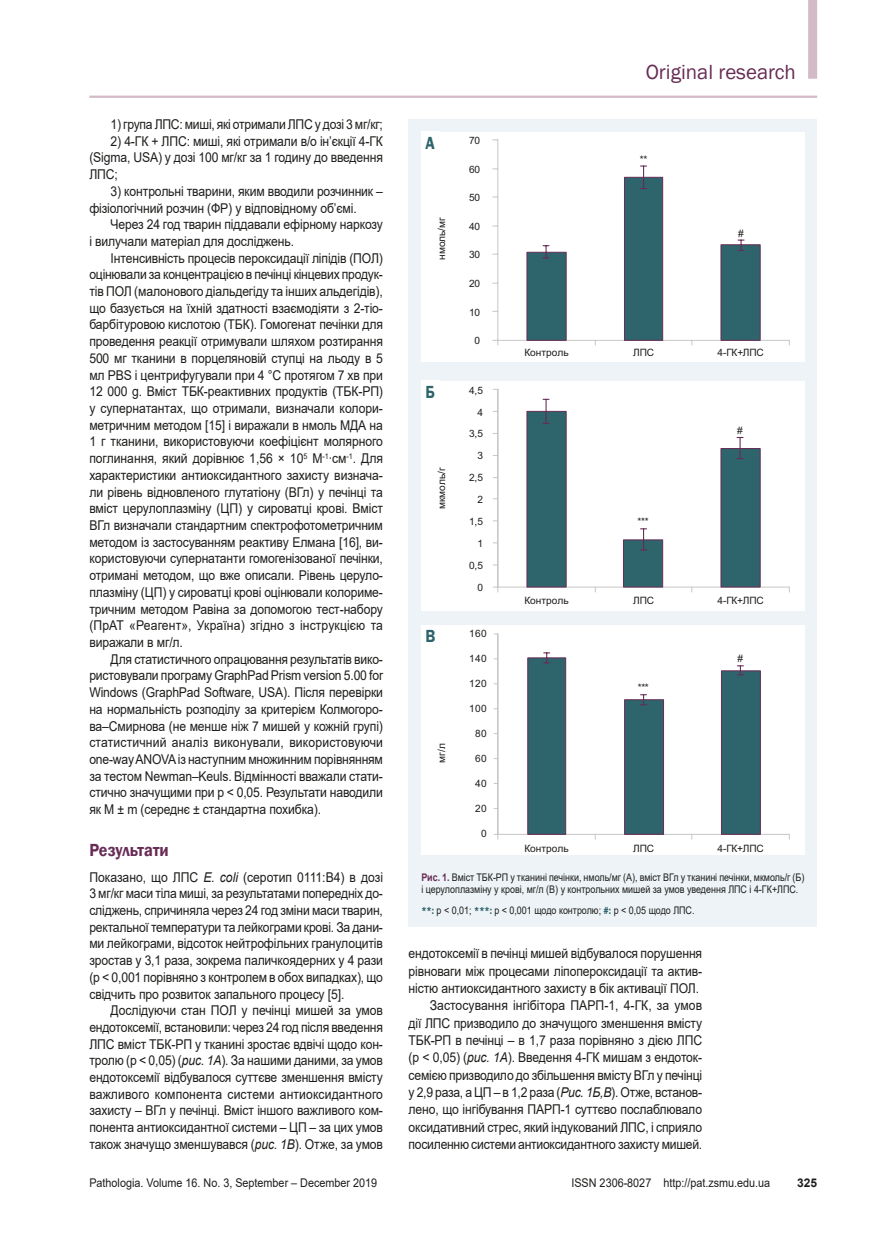
<style>
.page{position:relative;width:881px;height:1234px;background:#fff}
.page>*{position:absolute;margin:0;border:0;box-sizing:border-box;transform-origin:0 0}
.t1{font:21px "Franklin Gothic";color:#672c55}
.nazva{font:600 18px "Franklin Gothic";color:#672c55;scale:.9 1}
.резюме_назв{font:600 18px "Franklin Gothic";color:#2e646b;scale:.85 1}
.tecst_1{font:13.5px/16.6px "Arial";letter-spacing:-.01em;color:#1d1d1b;text-align:justify;scale:.9 1}
.t2{font:12px "Arial";color:#1d1d1b;scale:.9 1}
.t3{font:700 12px "Arial";color:#1d1d1b}
.примечание{font:10.5px/12.6px "Arial";color:#1d1d1b;scale:.85 1}
.t4{font:10.2px "Arial";letter-spacing:-.005em;color:#1d1d1b}
.s1{font-style:italic}
.s2{font-weight:700;color:#672c55}
.s3{font-family:"Franklin Gothic";font-weight:600;color:#2e646b}
</style>
<div class="page">
<hr style="left:89px;top:96px;width:727px;height:2px;background:#d2bac6">
<div style="left:408px;top:119px;width:408px;height:807px;background:#edf3f6"></div>
<div style="left:421px;top:132px;width:383px;height:229px;background:#fff"></div>
<hr style="left:497px;top:140px;width:1px;height:200px;background:#c7c7c6">
<hr style="left:497px;top:340px;width:292px;height:1px;background:#c7c7c6">
<div style="left:526px;top:252px;width:40px;height:88px;background:#2e646b;border:1px solid #672c55"></div>
<div style="left:624px;top:177px;width:38px;height:163px;background:#2e646b;border:1px solid #672c55"></div>
<div style="left:720px;top:244px;width:40px;height:96px;background:#2e646b;border:1px solid #672c55"></div>
<svg style="left:543px;top:245px;width:6px;height:13px"></svg>
<svg style="left:640px;top:165px;width:6px;height:24px"></svg>
<svg style="left:737px;top:239px;width:6px;height:12px"></svg>
<div style="left:421px;top:381px;width:383px;height:229px;background:#fff"></div>
<hr style="left:497px;top:389px;width:1px;height:198px;background:#c7c7c6">
<hr style="left:497px;top:586px;width:292px;height:1px;background:#c7c7c6">
<svg style="left:493px;top:586px;width:5px;height:6px"></svg>
<svg style="left:526px;top:398px;width:234px;height:194px"></svg>
<div style="left:421px;top:625px;width:383px;height:230px;background:#fff"></div>
<hr style="left:497px;top:833px;width:292px;height:1px;background:#c7c7c6">
<hr style="left:497px;top:633px;width:1px;height:201px;background:#c7c7c6">
<svg style="left:527px;top:652px;width:233px;height:187px"></svg>
<div style="left:807px;top:0;width:9px;height:79px;background:#d2bac6"></div>
<p class="tecst_1" style="left:111px;top:116px;width:304px">1) група ЛПС: миші, які отримали ЛПС у дозі 3 мг/кг;</p>
<p class="tecst_1" style="left:89px;top:132px;width:327px;text-indent:21px">2) 4-ГК + ЛПС: миші, які отримали в/о ін’єкції 4-ГК (Sigma, USA) у дозі 100 мг/кг за 1 годину до введення ЛПС;</p>
<p class="tecst_1" style="left:89px;top:183px;width:327px;text-indent:21px">3) контрольні тварини, яким вводили розчинник – фізіологічний розчин (ФР) у відповідному об’ємі.</p>
<p class="tecst_1" style="left:89px;top:216px;width:327px;text-indent:21px">Через 24 год тварин піддавали ефірному наркозу і вилучали матеріал для досліджень.</p>
<p class="tecst_1" style="left:89px;top:249px;width:327px;text-indent:21px">Інтенсивність процесів пероксидації ліпідів (ПОЛ) оцінювали за концентрацією в печінці кінцевих продук&shy;тів ПОЛ (малонового діальдегіду та інших альдегідів), що базується на їхній здатності взаємодіяти з 2-тіо&shy;барбітуровою кислотою (ТБК). Гомогенат печінки для проведення реакції отримували шляхом розтирання 500 мг тканини в порцеляновій ступці на льоду в 5 мл PBS і центрифугували при 4 °С протягом 7 хв при 12 000 g. Вміст ТБК-реактивних продуктів (ТБК-РП) у супернатантах, що отримали, визначали колори&shy;метричним методом [15] і виражали в нмоль МДА на 1 г тканини, використовуючи коефіцієнт молярного поглинання, який дорівнює 1,56 × 10<sup>5</sup> М<sup>-1</sup>∙см<sup>-1</sup>. Для характеристики антиоксидантного захисту визнача&shy;ли рівень відновленого глутатіону (ВГл) у печінці та вміст церулоплазміну (ЦП) у сироватці крові. Вміст ВГл визначали стандартним спектрофотометричним методом із застосуванням реактиву Елмана [16], ви&shy;користовуючи супернатанти гомогенізованої печінки, отримані методом, що вже описали. Рівень церуло&shy;плазміну (ЦП) у сироватці крові оцінювали колориме&shy;тричним методом Равіна за допомогою тест-набору (ПрАТ «Реагент», Україна) згідно з інструкцією та виражали в мг/л.</p>
<p class="tecst_1" style="left:89px;top:650px;width:328px;text-indent:21px">Для статистичного опрацювання результатів вико&shy;ристовували програму GraphPad Prism version 5.00 for Windows (GraphPad Software, USA). Після перевірки на нормальність розподілу за критерієм Колмогоро&shy;ва–Смирнова (не менше ніж 7 мишей у кожній групі) статистичний аналіз виконували, використовуючи one-way ANOVA із наступним множинним порівнянням за тестом Newman–Keuls. Відмінності вважали стати&shy;стично значущими при р &lt; 0,05. Результати наводили як M ± m (середнє ± стандартна похибка).</p>
<p class="nazva" style="left:89px;top:839px;width:89px">Результати</p>
<p class="tecst_1" style="left:89px;top:868px;width:328px">Показано, що ЛПС <span class="s1">E. coli</span> (серотип 0111:B4) в дозі 3 мг/кг маси тіла миші, за результатами попередніх до&shy;сліджень, спричиняла через 24 год зміни маси тварин, ректальної температури та лейкограми крові. За дани&shy;ми лейкограми, відсоток нейтрофільних гранулоцитів зростав у 3,1 раза, зокрема паличкоядерних у 4 рази (р &lt; 0,001 порівняно з контролем в обох випадках), що свідчить про розвиток запального процесу [5].</p>
<p class="tecst_1" style="left:89px;top:1001px;width:328px;text-indent:21px">Дослідуючи стан ПОЛ у печінці мишей за умов ендотоксемії, встановили: через 24 год після введення ЛПС вміст ТБК-РП у тканині зростає вдвічі щодо кон&shy;тролю (р &lt; 0,05) (<span class="s1">рис. 1А</span>). За нашими даними, за умов ендотоксемії відбувалося суттєве зменшення вмісту важливого компонента системи антиоксидантного захисту – ВГл у печінці. Вміст іншого важливого ком&shy;понента антиоксидантної системи – ЦП – за цих умов також значущо зменшувався (<span class="s1">рис. 1В</span>). Отже, за умов</p>
<p class="резюме_назв" style="left:425px;top:132px;width:12px">A</p>
<p class="t4" style="left:434px;top:260px;width:44px;rotate:-90deg">нмоль/мг</p>
<p class="резюме_назв" style="left:425px;top:380px;width:13px">Б</p>
<p class="t4" style="left:434px;top:509px;width:43px;rotate:-90deg">мкмоль/г</p>
<p class="резюме_назв" style="left:425px;top:625px;width:13px">В</p>
<p class="t4" style="left:434px;top:762px;width:21px;rotate:-90deg">мг/л</p>
<p class="t4" style="left:469px;top:133px;width:12px">70</p>
<p class="t4" style="left:469px;top:162px;width:12px">60</p>
<p class="t4" style="left:469px;top:190px;width:12px">50</p>
<p class="t4" style="left:469px;top:219px;width:12px">40</p>
<p class="t4" style="left:469px;top:248px;width:12px">30</p>
<p class="t4" style="left:469px;top:276px;width:12px">20</p>
<p class="t4" style="left:469px;top:305px;width:12px">10</p>
<p class="t4" style="left:474px;top:333px;width:7px">0</p>
<p class="t4" style="left:469px;top:383px;width:15px">4,5</p>
<p class="t4" style="left:477px;top:405px;width:7px">4</p>
<p class="t4" style="left:469px;top:427px;width:15px">3,5</p>
<p class="t4" style="left:477px;top:448px;width:7px">3</p>
<p class="t4" style="left:469px;top:470px;width:15px">2,5</p>
<p class="t4" style="left:477px;top:492px;width:7px">2</p>
<p class="t4" style="left:469px;top:514px;width:15px">1,5</p>
<p class="t4" style="left:477px;top:536px;width:7px">1</p>
<p class="t4" style="left:469px;top:558px;width:15px">0,5</p>
<p class="t4" style="left:477px;top:580px;width:7px">0</p>
<p class="t4" style="left:469px;top:626px;width:19px">160</p>
<p class="t4" style="left:469px;top:651px;width:19px">140</p>
<p class="t4" style="left:469px;top:676px;width:19px">120</p>
<p class="t4" style="left:469px;top:701px;width:19px">100</p>
<p class="t4" style="left:475px;top:726px;width:13px">80</p>
<p class="t4" style="left:475px;top:751px;width:13px">60</p>
<p class="t4" style="left:475px;top:776px;width:13px">40</p>
<p class="t4" style="left:475px;top:801px;width:13px">20</p>
<p class="t4" style="left:481px;top:826px;width:7px">0</p>
<h1 class="t1" style="left:645px;top:58px;width:152px">Original research</h1>
<p class="t4" style="left:524px;top:346px;width:46px">Контроль</p>
<p class="t4" style="left:639px;top:152px;width:9px">**</p>
<p class="t4" style="left:738px;top:226px;width:7px">#</p>
<p class="t4" style="left:633px;top:346px;width:22px">ЛПС</p>
<p class="t4" style="left:717px;top:346px;width:48px">4-ГК+ЛПС</p>
<p class="t4" style="left:637px;top:514px;width:13px">***</p>
<p class="t4" style="left:736px;top:423px;width:7px">#</p>
<p class="t4" style="left:524px;top:593px;width:46px">Контроль</p>
<p class="t4" style="left:633px;top:593px;width:22px">ЛПС</p>
<p class="t4" style="left:717px;top:593px;width:48px">4-ГК+ЛПС</p>
<p class="t4" style="left:637px;top:680px;width:13px">***</p>
<p class="t4" style="left:737px;top:651px;width:7px">#</p>
<p class="t4" style="left:524px;top:840px;width:46px">Контроль</p>
<p class="t4" style="left:633px;top:840px;width:22px">ЛПС</p>
<p class="t4" style="left:717px;top:840px;width:48px">4-ГК+ЛПС</p>
<p class="примечание" style="left:421px;top:870px;width:452px"><span class="s2">Рис. 1.</span> Вміст ТБК-РП у тканині печінки, нмоль/мг (А), вміст BГл у тканині печінки, мкмоль/г (Б) і церулоплазміну у крові, мг/л (В) у контрольних мишей за умов уведення ЛПС і 4-ГК+ЛПС.</p>
<p class="примечание" style="left:421px;top:904px;width:323px"><span class="s3">**:</span> р &lt; 0,01; <span class="s3">***:</span> р &lt; 0,001 щодо контролю; <span class="s3">#:</span> р &lt; 0,05 щодо ЛПС.</p>
<p class="tecst_1" style="left:408px;top:944px;width:327px;line-height:17.2px">ендотоксемії в печінці мишей відбувалося порушення рівноваги між процесами ліпопероксидації та актив&shy;ністю антиоксидантного захисту в бік активації ПОЛ.</p>
<p class="tecst_1" style="left:408px;top:996px;width:328px;line-height:17.2px;text-indent:21px">Застосування інгібітора ПАРП-1, 4-ГК, за умов дії ЛПС призводило до значущого зменшення вмісту ТБК-РП в печінці – в 1,7 раза порівняно з дією ЛПС (р &lt; 0,05) (<span class="s1">рис. 1А</span>). Введення 4-ГК мишам з ендоток&shy;семією призводило до збільшення вмісту ВГл у печінці у 2,9 раза, а ЦП – в 1,2 раза (<span class="s1">Рис. 1Б,В</span>). Отже, встанов&shy;лено, що інгібування ПАРП-1 суттєво послаблювало оксидативний стрес, який індукований ЛПС, і сприяло посиленню системи антиоксидантного захисту мишей.</p>
<p class="t2" style="left:89px;top:1174px;width:321px">Pathologia. Volume 16. No. 3, September – December 2019</p>
<p class="t2" style="left:571px;top:1174px;width:222px">ISSN 2306-8027 http://pat.zsmu.edu.ua</p>
<p class="t3" style="left:796px;top:1174px;width:22px">325</p>
</div>
